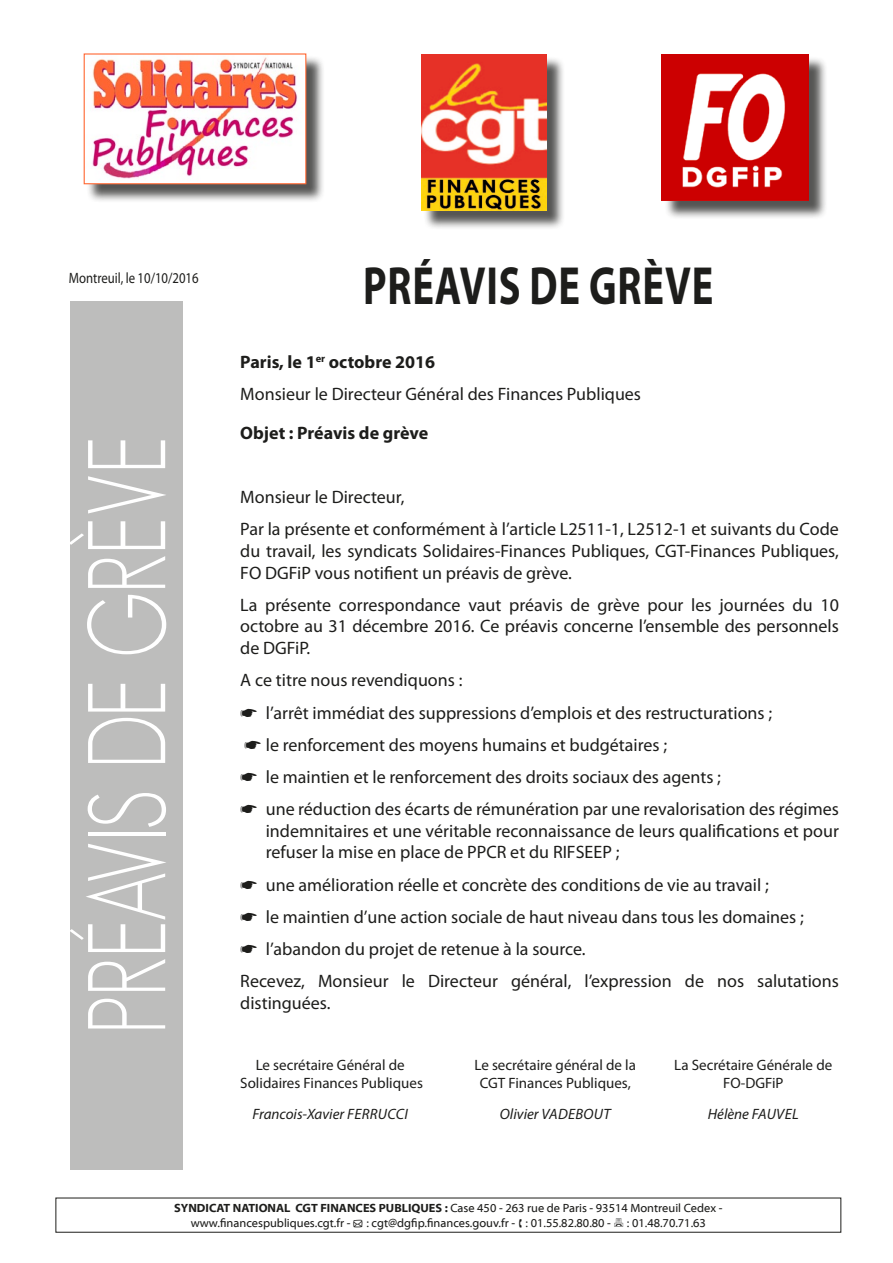
<style>
.page{position:relative;width:893px;height:1263px;background:#fff}
.page>*{position:absolute;margin:0;border:0;box-sizing:border-box;transform-origin:0 0}
.t1{font:300 108px "Geosans";letter-spacing:-.025em;color:#fff;scale:.75 1}
.t2{font:700 54px "Myriad Pro";letter-spacing:.02em;color:#1d1d1b;scale:.75 1}
.Corps_de_texte{font:18px/21.6px "Myriad Pro";color:#1d1d1b;text-align:justify}
.Pa3{font:18px "Myriad Pro";color:#1d1d1b}
.Titre_1{font:18px "Myriad Pro";color:#1d1d1b}
.Pa1{font:18px "Myriad Pro";color:#1d1d1b}
.Titre_1-2{font:700 18px "Myriad Pro";color:#1d1d1b}
.Titre_2{font:700 18px "Myriad Pro";color:#1d1d1b}
.puces_noire_copie_2{font:15px "Myriad Pro";color:#1d1d1b}
.t3{font:italic 15px "Myriad Pro";color:#1d1d1b}
.puces_noire_copie_2-2{font:15px "Myriad Pro";color:#1d1d1b;scale:.85 1}
.t4{font:12px/14.4px "Myriad Web Pro";color:#1d1d1b}
.s1{font-weight:700}
</style>
<div class="page">
<div style="left:70px;top:301px;width:113px;height:868px;background:#bdbdbc"></div>
<div style="left:423px;top:56px;width:142px;height:174px;background:#1d1d1b;opacity:.75"></div>
<img style="left:421px;top:54px;width:126px;height:157px">
<div style="left:664px;top:56px;width:163px;height:163px;background:#1d1d1b;opacity:.75"></div>
<img style="left:662px;top:54px;width:147px;height:147px">
<div style="left:86px;top:56px;width:239px;height:147px;background:#1d1d1b;opacity:.75"></div>
<img style="left:86px;top:56px;width:218px;height:126px">
<div style="left:84px;top:53px;width:222px;height:131px;border:1px solid #ff6833"></div>
<p class="puces_noire_copie_2-2" style="left:69px;top:269px;width:154px">Montreuil, le 10/10/2016</p>
<p class="t1" style="left:68px;top:1035px;width:800px;rotate:-90deg">PRÉAVIS DE GRÈVE</p>
<p class="t2" style="left:363px;top:250px;width:468px">PRÉAVIS DE GRÈVE</p>
<p class="Titre_1-2" style="left:240px;top:350px;width:196px">Paris, le 1<sup>er</sup> octobre 2016</p>
<p class="Titre_1" style="left:240px;top:383px;width:402px">Monsieur le Directeur Général des Finances Publiques</p>
<p class="Titre_2" style="left:240px;top:421px;width:189px">Objet : Préavis de grève</p>
<p class="Corps_de_texte" style="left:240px;top:486px;width:166px">Monsieur le Directeur,</p>
<p class="Corps_de_texte" style="left:240px;top:518px;width:600px">Par la présente et conformément à l’article L2511-1, L2512-1 et suivants du Code du travail, les syndicats Solidaires-Finances Publiques, CGT-Finances Publiques, FO DGFiP vous notifient un préavis de grève.</p>
<p class="Corps_de_texte" style="left:240px;top:594px;width:600px">La présente correspondance vaut préavis de grève pour les journées du 10 octobre au 31 décembre 2016. Ce préavis concerne l’ensemble des personnels de DGFiP.</p>
<p class="Corps_de_texte" style="left:240px;top:669px;width:224px">A ce titre nous revendiquons :</p>
<p class="Pa3" style="left:266px;top:701px;width:508px">l’arrêt immédiat des suppressions d’emplois et des restructurations ;</p>
<p class="Pa3" style="left:266px;top:734px;width:403px">le renforcement des moyens humains et budgétaires ;</p>
<p class="Corps_de_texte" style="left:266px;top:766px;width:457px">le maintien et le renforcement des droits sociaux des agents ;</p>
<p class="Corps_de_texte" style="left:266px;top:798px;width:575px">une réduction des écarts de rémunération par une revalorisation des régimes indemnitaires et une véritable reconnaissance de leurs qualifications et pour refuser la mise en place de PPCR et du RIFSEEP ;</p>
<p class="Pa3" style="left:266px;top:873px;width:505px">une amélioration réelle et concrète des conditions de vie au travail ;</p>
<p class="Pa3" style="left:266px;top:906px;width:540px">le maintien d’une action sociale de haut niveau dans tous les domaines ;</p>
<p class="Pa1" style="left:266px;top:938px;width:321px">l’abandon du projet de retenue à la source.</p>
<p class="Corps_de_texte" style="left:240px;top:970px;width:600px">Recevez, Monsieur le Directeur général, l’expression de nos salutations distinguées.</p>
<p class="puces_noire_copie_2" style="left:256px;top:1055px;width:151px">Le secrétaire Général de</p>
<p class="puces_noire_copie_2" style="left:474px;top:1055px;width:163px">Le secrétaire général de la</p>
<p class="puces_noire_copie_2" style="left:674px;top:1055px;width:160px">La Secrétaire Générale de</p>
<p class="puces_noire_copie_2" style="left:240px;top:1073px;width:184px">Solidaires Finances Publiques</p>
<p class="puces_noire_copie_2" style="left:480px;top:1073px;width:152px">CGT Finances Publiques,</p>
<p class="puces_noire_copie_2" style="left:723px;top:1073px;width:62px">FO-DGFiP</p>
<p class="t3" style="left:252px;top:1104px;width:157px">Francois-Xavier FERRUCCI</p>
<p class="t3" style="left:500px;top:1104px;width:112px">Olivier VADEBOUT</p>
<p class="t3" style="left:708px;top:1104px;width:92px">Hélène FAUVEL</p>
<p class="t4" style="left:191px;top:1201px;width:533px;text-indent:-17px"><span class="s1">SYNDICAT NATIONAL CGT FINANCES PUBLIQUES :</span> Case 450 - 263 rue de Paris - 93514 Montreuil Cedex - www.financespubliques.cgt.fr - ● : cgt@dgfip.finances.gouv.fr - : 01.55.82.80.80 -</p>
<p class="t4" style="left:627px;top:1216px;width:81px">: 01.48.70.71.63</p>
</div>
